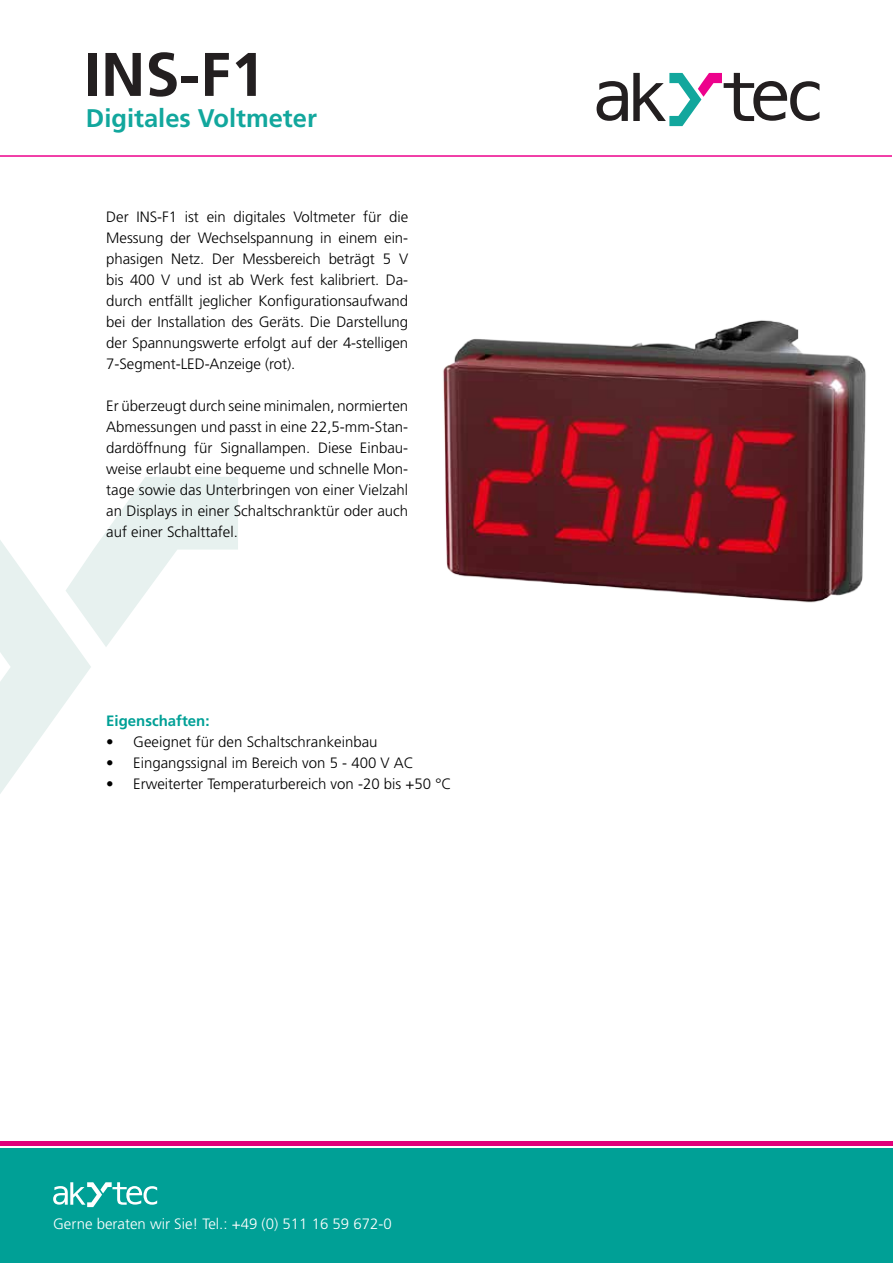
<style>
.page{position:relative;width:893px;height:1263px;background:#fff}
.page>*{position:absolute;margin:0;border:0;box-sizing:border-box;transform-origin:0 0}
.t1{font:700 61.5px "Frutiger LT Std";color:#231f20}
.t2{font:700 25.5px "Frutiger LT Std";color:#12a79d}
.t3{font:300 15px/21px "Frutiger LT Std";color:#000;text-align:justify}
.t4{font:300 15px "Frutiger LT Std";color:#fff}
.t5{font:700 15px "Frutiger LT Std";color:#00a096}
</style>
<div class="page">
<svg style="left:0;top:477px;width:238px;height:317px"></svg>
<div style="left:0;top:1149px;width:893px;height:114px;background:#00a096"></div>
<div style="left:0;top:1141px;width:893px;height:5px;background:#e2007a"></div>
<svg style="left:53px;top:1182px;width:104px;height:25px"></svg>
<img style="left:443px;top:320px;width:423px;height:283px">
<hr style="left:0;top:155px;width:892px;height:2px;background:#ed028c">
<svg style="left:597px;top:73px;width:222px;height:53px"></svg>
<h1 class="t1" style="left:84px;top:38px;width:183px">INS-F1</h1>
<h2 class="t2" style="left:86px;top:104px;width:233px">Digitales Voltmeter</h2>
<p class="t3" style="left:106px;top:207px;width:303px">Der INS-F1 ist ein digitales Voltmeter für die Messung der Wechselspannung in einem ein&shy;phasigen Netz. Der Messbereich beträgt 5 V bis 400 V und ist ab Werk fest kalibriert. Da&shy;durch entfällt jeglicher Konfigurationsaufwand bei der Installation des Geräts. Die Darstellung der Spannungswerte erfolgt auf der 4-stelligen 7-Segment-LED-Anzeige (rot).</p>
<p class="t3" style="left:106px;top:396px;width:303px">Er überzeugt durch seine minimalen, normierten Abmessungen und passt in eine 22,5-mm-Stan&shy;dardöffnung für Signallampen. Diese Einbau&shy;weise erlaubt eine bequeme und schnelle Mon&shy;tage sowie das Unterbringen von einer Vielzahl an Displays in einer Schaltschranktür oder auch auf einer Schalttafel.</p>
<p class="t5" style="left:106px;top:712px;width:105px">Eigenschaften:</p>
<p class="t3" style="left:106px;top:732px;width:273px">• Geeignet für den Schaltschrankeinbau</p>
<p class="t3" style="left:106px;top:753px;width:309px">• Eingangssignal im Bereich von 5 - 400 V AC</p>
<p class="t3" style="left:106px;top:774px;width:347px">• Erweiterter Temperaturbereich von -20 bis +50 °C</p>
<p class="t4" style="left:53px;top:1216px;width:340px">Gerne beraten wir Sie! Tel.: +49 (0) 511 16 59 672-0</p>
</div>
